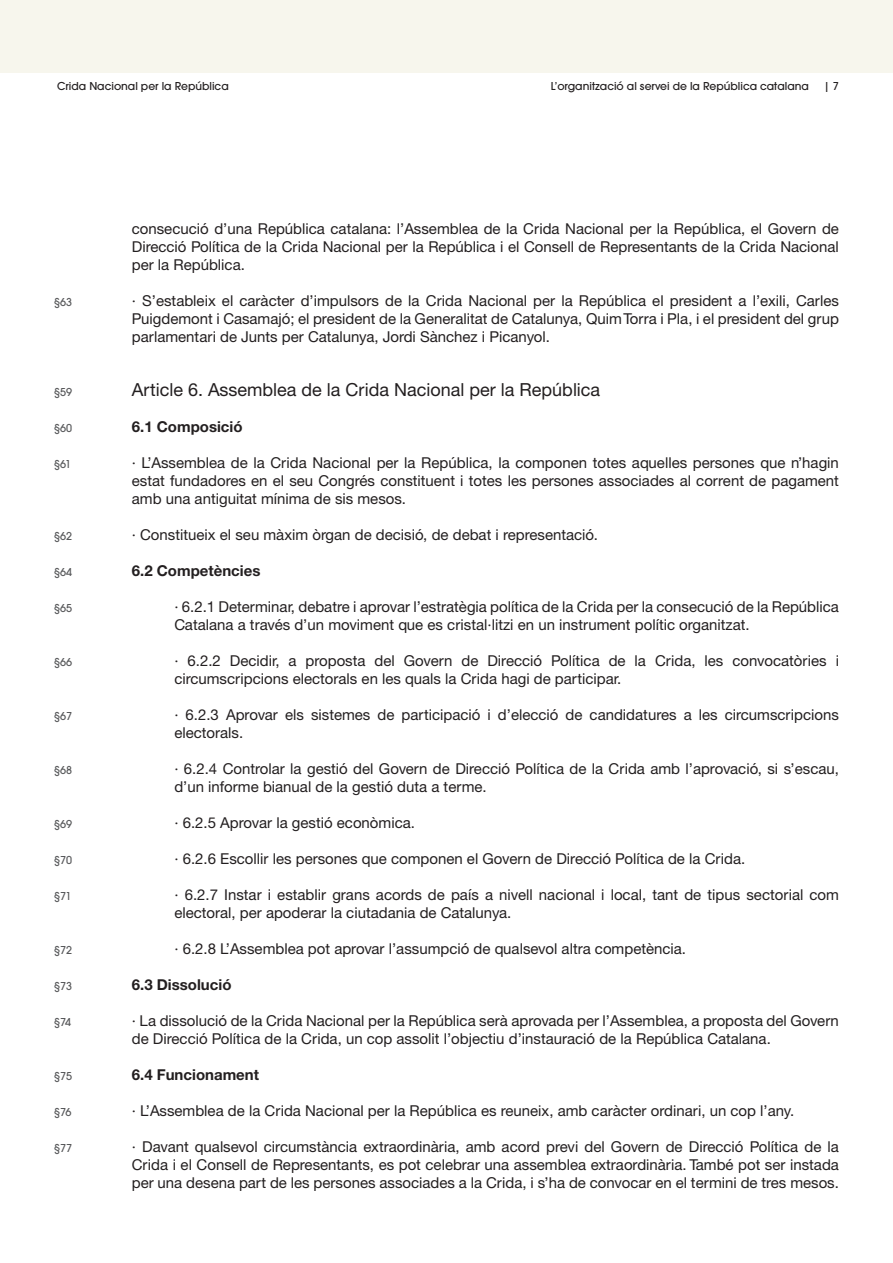
<style>
.page{position:relative;width:893px;height:1263px;background:#fff}
.page>*{position:absolute;margin:0;border:0;box-sizing:border-box;transform-origin:0 0}
.t1{font:18px "Helvetica Neue CE";color:#231f20}
.t2{font:15px/18px "Helvetica Neue CE";color:#231f20}
.t3{font:700 15px "Helvetica Neue";color:#231f20}
.t4{font:500 12px "Avant Gard EF";color:#231f20}
.t5{font:500 12px "Avant Gard EF";color:#57585a}
</style>
<div class="page">
<div style="left:0;top:0;width:893px;height:72px;background:#f7f6ed"></div>
<p class="t4" style="left:57px;top:79px;width:173px">Crida Nacional per la República</p>
<p class="t4" style="left:551px;top:79px;width:260px">L’organització al servei de la República catalana</p>
<p class="t4" style="left:824px;top:79px;width:16px">| 7</p>
<p class="t5" style="left:54px;top:295px;width:19px">§63</p>
<p class="t5" style="left:54px;top:385px;width:19px">§59</p>
<p class="t5" style="left:54px;top:421px;width:19px">§60</p>
<p class="t5" style="left:54px;top:457px;width:19px">§61</p>
<p class="t5" style="left:54px;top:529px;width:19px">§62</p>
<p class="t5" style="left:54px;top:565px;width:19px">§64</p>
<p class="t5" style="left:54px;top:601px;width:19px">§65</p>
<p class="t5" style="left:54px;top:655px;width:19px">§66</p>
<p class="t5" style="left:54px;top:709px;width:19px">§67</p>
<p class="t5" style="left:54px;top:763px;width:19px">§68</p>
<p class="t5" style="left:54px;top:817px;width:19px">§69</p>
<p class="t5" style="left:54px;top:853px;width:19px">§70</p>
<p class="t5" style="left:54px;top:889px;width:19px">§71</p>
<p class="t5" style="left:54px;top:943px;width:19px">§72</p>
<p class="t5" style="left:54px;top:979px;width:19px">§73</p>
<p class="t5" style="left:54px;top:1015px;width:19px">§74</p>
<p class="t5" style="left:54px;top:1069px;width:19px">§75</p>
<p class="t5" style="left:54px;top:1105px;width:19px">§76</p>
<p class="t5" style="left:54px;top:1141px;width:19px">§77</p>
<p class="t2" style="left:132px;top:220px;width:709px;text-align:justify">consecució d’una República catalana: l’Assemblea de la Crida Nacional per la República, el Govern de Direcció Política de la Crida Nacional per la República i el Consell de Representants de la Crida Nacional per la República.</p>
<p class="t2" style="left:132px;top:292px;width:709px;text-align:justify">· S’estableix el caràcter d’impulsors de la Crida Nacional per la República el president a l’exili, Carles Puigdemont i Casamajó; el president de la Generalitat de Catalunya, Quim Torra i Pla, i el president del grup parlamentari de Junts per Catalunya, Jordi Sànchez i Picanyol.</p>
<p class="t1" style="left:132px;top:379px;width:470px">Article 6. Assemblea de la Crida Nacional per la República</p>
<p class="t3" style="left:132px;top:417px;width:112px">6.1 Composició</p>
<p class="t2" style="left:132px;top:454px;width:709px;text-align:justify">· L’Assemblea de la Crida Nacional per la República, la componen totes aquelles persones que n’hagin estat fundadores en el seu Congrés constituent i totes les persones associades al corrent de pagament amb una antiguitat mínima de sis mesos.</p>
<p class="t2" style="left:132px;top:526px;width:468px">· Constitueix el seu màxim òrgan de decisió, de debat i representació.</p>
<p class="t3" style="left:132px;top:561px;width:130px">6.2 Competències</p>
<p class="t2" style="left:174px;top:598px;width:666px">· 6.2.1 Determinar, debatre i aprovar l’estratègia política de la Crida per la consecució de la República<br>Catalana a través d’un moviment que es cristal·litzi en un instrument polític organitzat.</p>
<p class="t2" style="left:174px;top:652px;width:666px">· 6.2.2 Decidir, a proposta del Govern de Direcció Política de la Crida, les convocatòries i circumscripcions electorals en les quals la Crida hagi de participar.</p>
<p class="t2" style="left:174px;top:706px;width:666px">· 6.2.3 Aprovar els sistemes de participació i d’elecció de candidatures a les circumscripcions electorals.</p>
<p class="t2" style="left:174px;top:760px;width:666px">· 6.2.4 Controlar la gestió del Govern de Direcció Política de la Crida amb l’aprovació, si s’escau, d’un informe bianual de la gestió duta a terme.</p>
<p class="t2" style="left:174px;top:814px;width:242px">· 6.2.5 Aprovar la gestió econòmica.</p>
<p class="t2" style="left:174px;top:850px;width:572px">· 6.2.6 Escollir les persones que componen el Govern de Direcció Política de la Crida.</p>
<p class="t2" style="left:174px;top:886px;width:666px">· 6.2.7 Instar i establir grans acords de país a nivell nacional i local, tant de tipus sectorial com electoral, per apoderar la ciutadania de Catalunya.</p>
<p class="t2" style="left:174px;top:940px;width:513px">· 6.2.8 L’Assemblea pot aprovar l’assumpció de qualsevol altra competència.</p>
<p class="t3" style="left:132px;top:975px;width:101px">6.3 Dissolució</p>
<p class="t2" style="left:132px;top:1012px;width:709px">· La dissolució de la Crida Nacional per la República serà aprovada per l’Assemblea, a proposta del Govern de Direcció Política de la Crida, un cop assolit l’objectiu d’instauració de la República Catalana.</p>
<p class="t3" style="left:132px;top:1065px;width:129px">6.4 Funcionament</p>
<p class="t2" style="left:132px;top:1102px;width:664px">· L’Assemblea de la Crida Nacional per la República es reuneix, amb caràcter ordinari, un cop l’any.</p>
<p class="t2" style="left:132px;top:1138px;width:709px;text-align:justify">· Davant qualsevol circumstància extraordinària, amb acord previ del Govern de Direcció Política de la Crida i el Consell de Representants, es pot celebrar una assemblea extraordinària. També pot ser instada per una desena part de les persones associades a la Crida, i s’ha de convocar en el termini de tres mesos.</p>
</div>
